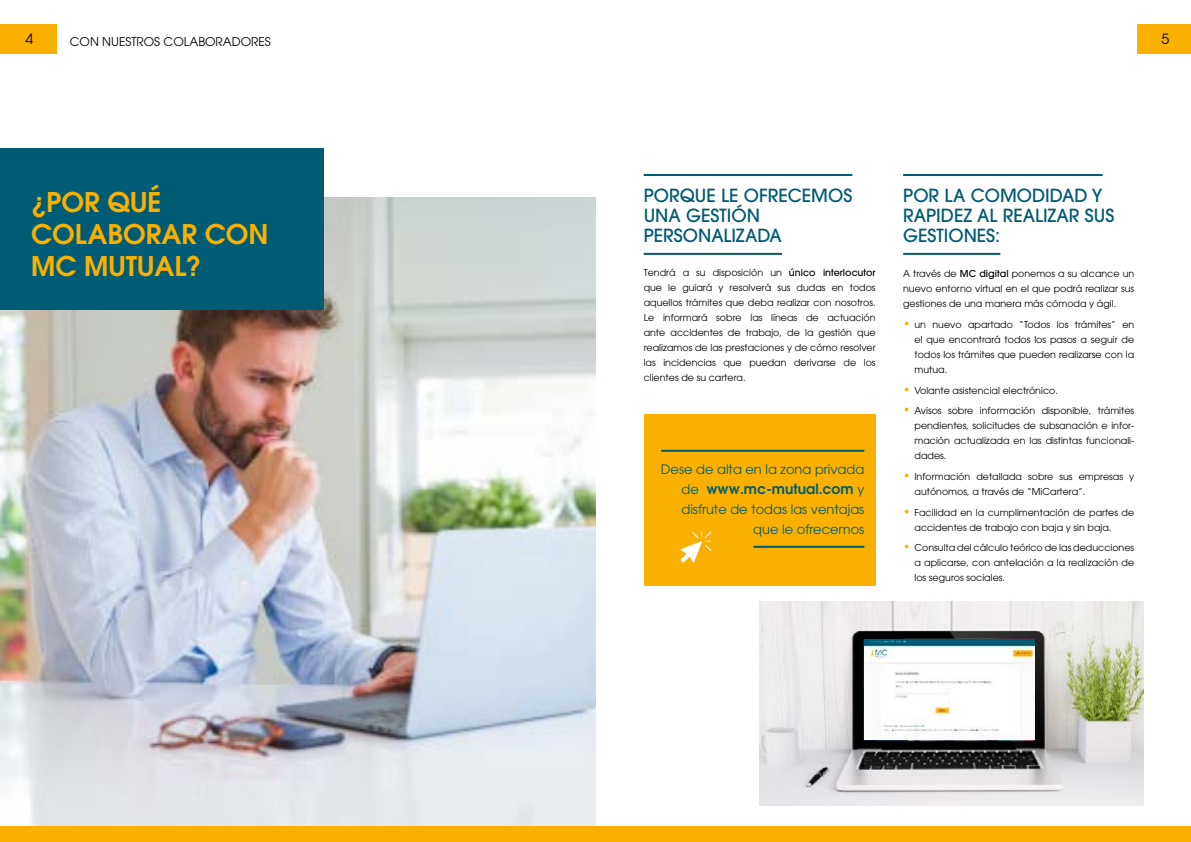
<style>
.page{position:relative;width:1191px;height:842px;background:#fff}
.page>*{position:absolute;margin:0;border:0;box-sizing:border-box;transform-origin:0 0}
.t1{font:600 27px/32px "ITC Avant Garde Std";color:#f9b000}
.t2{font:500 18px/20px "ITC Avant Garde Std";color:#005b72}
.t3{font:600 14px "ITC Avant Garde Std";color:#005b72}
.t4{font:14px "ITC Avant Garde Pro";color:#000}
.t5{font:13px/20px "ITC Avant Garde Pro";color:#005b72;text-align:right}
.t6{font:12px "ITC Avant Garde Pro";color:#000}
.t7{font:9.5px/15px "ITC Avant Garde Pro";color:#000;text-align:justify}
.s1{font-family:"ITC Avant Garde Std";font-weight:500}
.s2{font-family:"ITC Avant Garde Pro";font-weight:400;font-size:13px}
.s3{font-family:"ITC Avant Garde Std";font-weight:500;font-size:12px;color:#f9b000}
</style>
<div class="page">
<hr style="left:643px;top:174px;width:209px;height:2px;background:#005b72">
<hr style="left:643px;top:253px;width:139px;height:2px;background:#005b72">
<img style="left:0;top:197px;width:595px;height:629px">
<hr style="left:903px;top:174px;width:199px;height:2px;background:#005b72">
<hr style="left:903px;top:253px;width:97px;height:2px;background:#005b72">
<div style="left:0;top:148px;width:323px;height:161px;background:#005b74"></div>
<div style="left:643px;top:414px;width:232px;height:171px;background:#f9b000"></div>
<hr style="left:661px;top:450px;width:203px;height:2px;background:#005b72">
<hr style="left:753px;top:546px;width:111px;height:2px;background:#005b72">
<svg style="left:680px;top:531px;width:31px;height:32px"></svg>
<img style="left:759px;top:601px;width:384px;height:204px">
<img style="left:864px;top:639px;width:170px;height:97px">
<hr style="left:864px;top:736px;width:170px;height:4px;background:#fbfbfb">
<div style="left:0;top:24px;width:57px;height:30px;background:#f9b000"></div>
<div style="left:1137px;top:24px;width:54px;height:30px;background:#f9b000"></div>
<div style="left:0;top:826px;width:1191px;height:16px;background:#f9b000"></div>
<h3 class="t4" style="left:25px;top:30px;width:9px">4</h3>
<p class="t6" style="left:70px;top:34px;width:202px">CON NUESTROS COLABORADORES</p>
<h3 class="t4" style="left:1161px;top:30px;width:9px">5</h3>
<h1 class="t1" style="left:31px;top:186px;width:239px">¿POR QUÉ<br>COLABORAR CON<br>MC MUTUAL?</h1>
<h2 class="t2" style="left:643px;top:185px;width:210px">PORQUE LE OFRECEMOS<br>UNA GESTIÓN<br>PERSONALIZADA</h2>
<p class="t7" style="left:643px;top:264px;width:233px">Tendrá a su disposición un <span class="s1">único interlocutor </span>que le guiará y resolverá sus dudas en todos aquellos trámites que deba realizar con nosotros.<br>Le informará sobre las líneas de actuación ante accidentes de trabajo, de la gestión que realizamos de las prestaciones y de cómo resolver las incidencias que puedan derivarse de los clientes de su cartera.</p>
<h3 class="t5" style="left:661px;top:459px;width:205px">Dese de alta en la zona privada</h3>
<h3 class="t3" style="left:681px;top:480px;width:184px"><span class="s2">de</span> www.mc-mutual.com <span class="s2">y</span></h3>
<h3 class="t5" style="left:681px;top:499px;width:184px">disfrute de todas las ventajas que le ofrecemos</h3>
<h2 class="t2" style="left:903px;top:185px;width:213px">POR LA COMODIDAD Y<br>RAPIDEZ AL REALIZAR SUS<br>GESTIONES:</h2>
<p class="t7" style="left:903px;top:266px;width:233px">A través de <span class="s1">MC digital</span> ponemos a su alcance un nuevo entorno virtual en el que podrá realizar sus gestiones de una manera más cómoda y ágil.</p>
<p class="t7" style="left:914px;top:317px;width:221px;text-indent:-11px"><span class="s3">•</span> un nuevo apartado “Todos los trámites” en el que encontrará todos los pasos a seguir de todos los trámites que pueden realizarse con la mutua.</p>
<p class="t7" style="left:903px;top:382px;width:156px"><span class="s3">•</span> Volante asistencial electrónico.</p>
<p class="t7" style="left:914px;top:403px;width:221px;text-indent:-11px"><span class="s3">•</span> Avisos sobre información disponible, trámites pendientes, solicitudes de subsanación e infor&shy;mación actualizada en las distintas funcionali&shy;dades.</p>
<p class="t7" style="left:914px;top:469px;width:221px;text-indent:-11px"><span class="s3">•</span> Información detallada sobre sus empresas y autónomos, a través de “MiCartera”.</p>
<p class="t7" style="left:914px;top:504px;width:221px;text-indent:-11px"><span class="s3">•</span> Facilidad en la cumplimentación de partes de accidentes de trabajo con baja y sin baja.</p>
<p class="t7" style="left:914px;top:540px;width:221px;text-indent:-11px"><span class="s3">•</span> Consulta del cálculo teórico de las deducciones a aplicarse, con antelación a la realización de los seguros sociales.</p>
</div>
